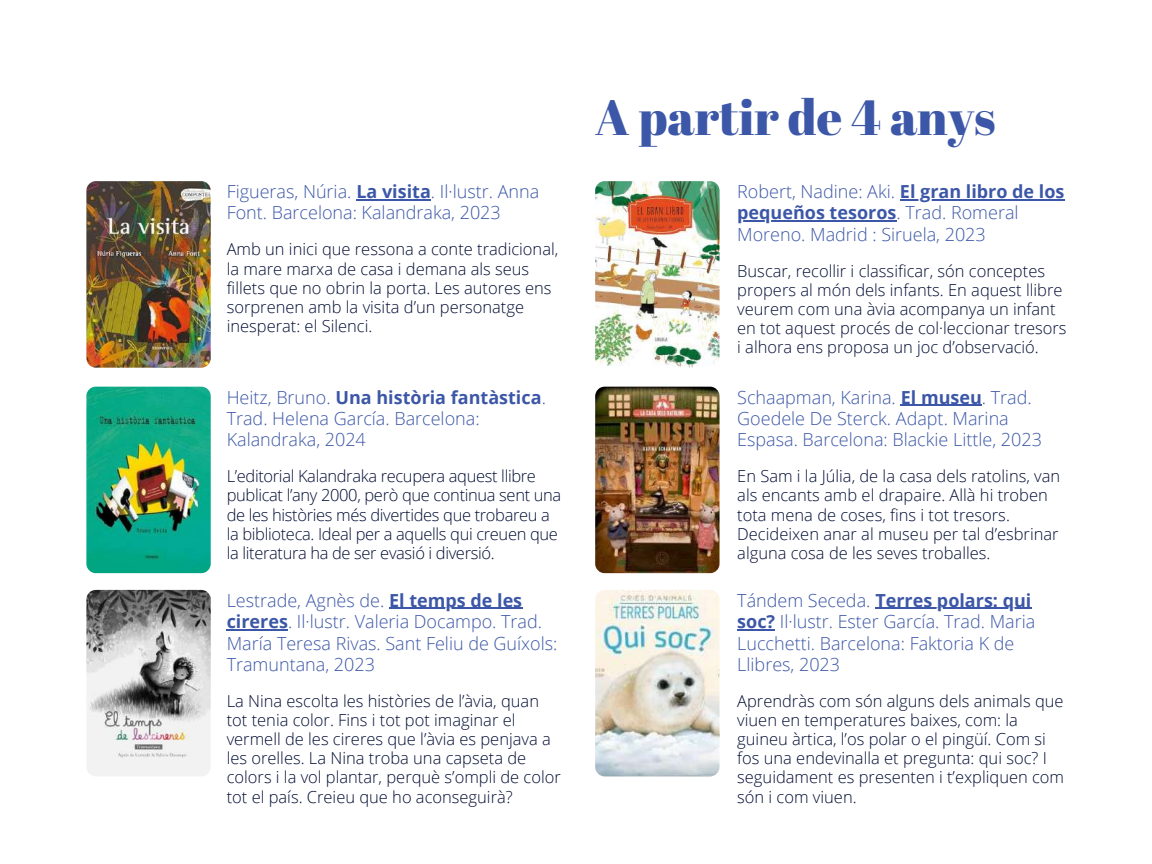
<style>
.page{position:relative;width:1152px;height:864px;background:#fff}
.page>*{position:absolute;margin:0;border:0;box-sizing:border-box;transform-origin:0 0}
.t1{font:49.5px "Abril Fatface";color:#3c57a7}
.t2{font:300 18px/21.3px "Open Sans";color:#3c57a7}
.t3{font:300 16.5px/19.2px "Open Sans";color:#000d34}
.t4{font:300 16.5px/19.2px "Open Sans";letter-spacing:-.02em;color:#000d34}
.s1{font-weight:700}
</style>
<div class="page">
<img style="left:86px;top:387px;width:125px;height:186px;border-radius:9px">
<img style="left:595px;top:387px;width:125px;height:186px;border-radius:9px">
<img style="left:86px;top:590px;width:125px;height:186px;border-radius:9px">
<img style="left:595px;top:590px;width:125px;height:186px;border-radius:9px">
<img style="left:86px;top:181px;width:125px;height:187px;border-radius:9px">
<img style="left:595px;top:181px;width:125px;height:187px;border-radius:9px">
<hr style="left:356px;top:199px;width:75px;height:1px;background:#3c57a7">
<hr style="left:900px;top:199px;width:165px;height:1px;background:#3c57a7">
<hr style="left:737px;top:221px;width:160px;height:1px;background:#3c57a7">
<hr style="left:389px;top:608px;width:133px;height:1px;background:#3c57a7">
<hr style="left:227px;top:629px;width:61px;height:1px;background:#3c57a7">
<hr style="left:901px;top:405px;width:81px;height:1px;background:#3c57a7">
<hr style="left:875px;top:608px;width:157px;height:1px;background:#3c57a7">
<hr style="left:737px;top:629px;width:38px;height:1px;background:#3c57a7">
<p class="t2" style="left:227px;top:180px;width:314px">Figueras, Núria. <span class="s1">La visita</span>. Il·lustr. Anna<br>Font. Barcelona: Kalandraka, 2023</p>
<p class="t3" style="left:227px;top:239px;width:333px">Amb un inici que ressona a conte tradicional, la mare marxa de casa i demana als seus fillets que no obrin la porta. Les autores ens sorprenen amb la visita d’un personatge inesperat: el Silenci.</p>
<p class="t2" style="left:227px;top:386px;width:321px">Heitz, Bruno. <span class="s1">Una història fantàstica</span>.<br>Trad. Helena García. Barcelona:<br>Kalandraka, 2024</p>
<p class="t4" style="left:227px;top:466px;width:336px">L’editorial Kalandraka recupera aquest llibre publicat l’any 2000, però que continua sent una de les històries més divertides que trobareu a la biblioteca. Ideal per a aquells qui creuen que la literatura ha de ser evasió i diversió.</p>
<p class="t2" style="left:227px;top:589px;width:332px">Lestrade, Agnès de. <span class="s1">El temps de les cireres</span>. Il·lustr. Valeria Docampo. Trad.<br>María Teresa Rivas. Sant Feliu de Guíxols:<br>Tramuntana, 2023</p>
<p class="t3" style="left:227px;top:691px;width:336px">La Nina escolta les històries de l’àvia, quan tot tenia color. Fins i tot pot imaginar el vermell de les cireres que l’àvia es penjava a les orelles. La Nina troba una capseta de colors i la vol plantar, perquè s’ompli de color tot el país. Creieu que ho aconseguirà?</p>
<h1 class="t1" style="left:595px;top:83px;width:402px">A partir de 4 anys</h1>
<p class="t2" style="left:737px;top:180px;width:329px">Robert, Nadine: Aki. <span class="s1">El gran libro de los pequeños tesoros</span>. Trad. Romeral<br>Moreno. Madrid : Siruela, 2023</p>
<p class="t3" style="left:737px;top:261px;width:331px">Buscar, recollir i classificar, són conceptes propers al món dels infants. En aquest llibre veurem com una àvia acompanya un infant en tot aquest procés de col·leccionar tresors i alhora ens proposa un joc d’observació.</p>
<p class="t2" style="left:737px;top:386px;width:306px">Schaapman, Karina. <span class="s1">El museu</span>. Trad.<br>Goedele De Sterck. Adapt. Marina<br>Espasa. Barcelona: Blackie Little, 2023</p>
<p class="t3" style="left:737px;top:466px;width:324px">En Sam i la Júlia, de la casa dels ratolins, van als encants amb el drapaire. Allà hi troben tota mena de coses, fins i tot tresors.<br>Decideixen anar al museu per tal d’esbrinar alguna cosa de les seves troballes.</p>
<p class="t2" style="left:737px;top:589px;width:300px">Tándem Seceda. <span class="s1">Terres polars: qui soc?</span> Il·lustr. Ester García. Trad. Maria<br>Lucchetti. Barcelona: Faktoria K de<br>Llibres, 2023</p>
<p class="t3" style="left:737px;top:691px;width:328px">Aprendràs com són alguns dels animals que viuen en temperatures baixes, com: la guineu àrtica, l’os polar o el pingüí. Com si fos una endevinalla et pregunta: qui soc? I seguidament es presenten i t’expliquen com són i com viuen.</p>
</div>
